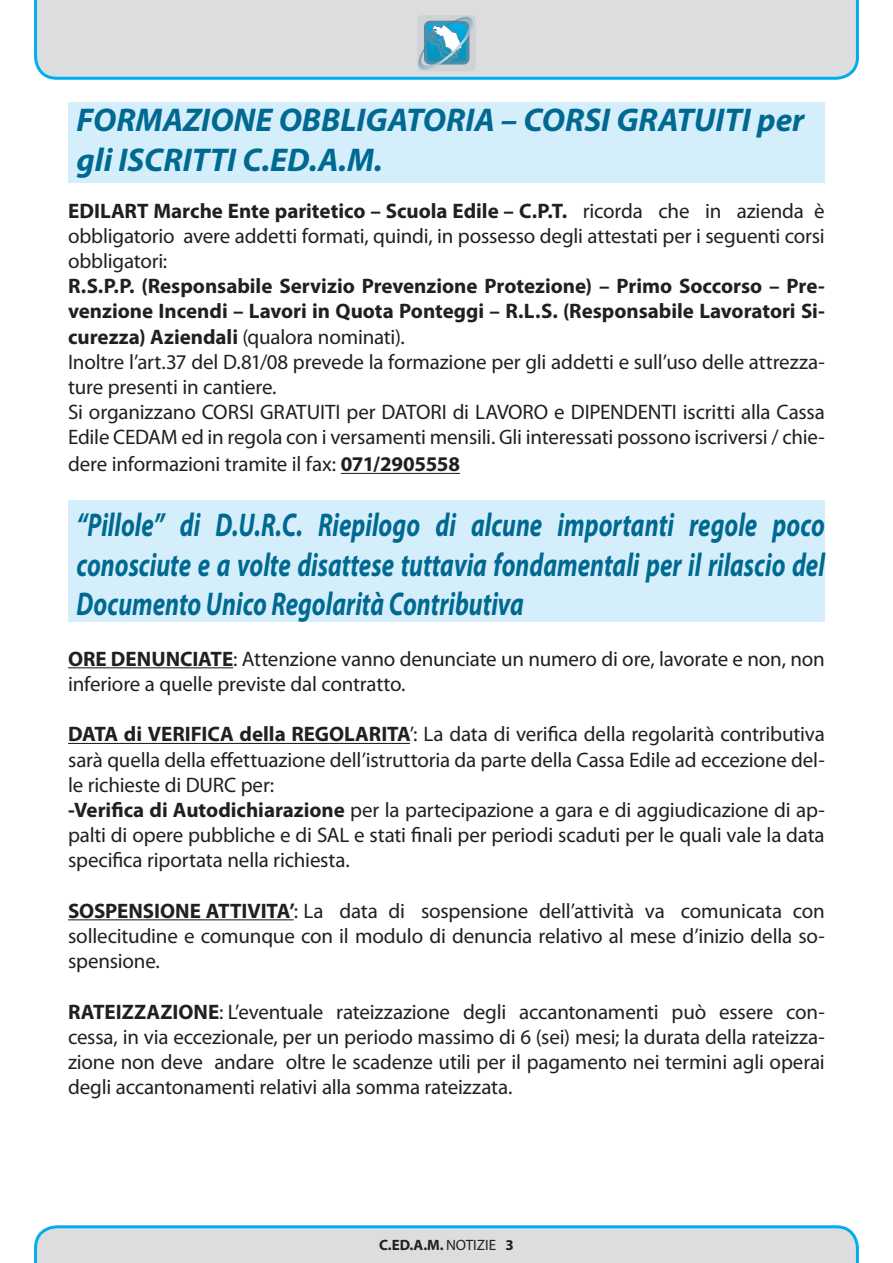
<style>
.page{position:relative;width:893px;height:1263px;background:#fff}
.page>*{position:absolute;margin:0;border:0;box-sizing:border-box;transform-origin:0 0}
.t1{font:italic 700 33px/39.6px "Myriad Pro";color:#006991;text-align:justify;scale:.75 1}
.t2{font:italic 700 33px/39.6px "Myriad Pro";color:#006991}
.t3{font:21px/25.2px "Myriad Pro";letter-spacing:-.01em;color:#231f20;text-align:justify}
.t4{font:700 15px "Myriad";color:#231f20}
.s1{font-weight:700}
.s2{font-weight:400}
</style>
<div class="page">
<div style="left:68px;top:102px;width:757px;height:81px;background:#d4effb"></div>
<div style="left:68px;top:500px;width:757px;height:122px;background:#d4effb"></div>
<svg style="left:34px;top:1225px;width:825px;height:38px;background:#cad9e0"></svg>
<div style="left:34px;top:0;width:825px;height:80px;background:#dcdddf"></div>
<div style="left:417px;top:15px;width:59px;height:56px;background:#d1d2d4;border-radius:5px"></div>
<svg style="left:417px;top:17px;width:56px;height:53px"></svg>
<hr style="left:341px;top:473px;width:119px;height:1px;background:#231f20">
<hr style="left:68px;top:667px;width:165px;height:1px;background:#231f20">
<hr style="left:68px;top:743px;width:342px;height:1px;background:#231f20">
<hr style="left:68px;top:919px;width:226px;height:1px;background:#231f20">
<h1 class="t2" style="left:77px;top:99px;width:729px">FORMAZIONE OBBLIGATORIA – CORSI GRATUITI per gli ISCRITTI C.ED.A.M.</h1>
<p class="t3" style="left:68px;top:198px;width:758px"><span class="s1">EDILART Marche Ente paritetico – Scuola Edile – C.P.T.</span> ricorda che in azienda è obbligatorio avere addetti formati, quindi, in possesso degli attestati per i seguenti corsi obbligatori:</p>
<p class="t3" style="left:68px;top:273px;width:758px;text-align:left"><span class="s1">R.S.P.P. (Responsabile Servizio Prevenzione Protezione) – Primo Soccorso – Pre&shy;venzione Incendi – Lavori in Quota Ponteggi – R.L.S. (Responsabile Lavoratori Si&shy;curezza) Aziendali</span> (qualora nominati).<br>Inoltre l’art.37 del D.81/08 prevede la formazione per gli addetti e sull’uso delle attrezza&shy;ture presenti in cantiere.<br>Si organizzano CORSI GRATUITI per DATORI di LAVORO e DIPENDENTI iscritti alla Cassa Edile CEDAM ed in regola con i versamenti mensili. Gli interessati possono iscriversi / chie&shy;dere informazioni tramite il fax: <span class="s1">071/2905558</span></p>
<h1 class="t1" style="left:77px;top:504px;width:999px">“Pillole” di D.U.R.C. Riepilogo di alcune importanti regole poco conosciute e a volte disattese tuttavia fondamentali per il rilascio del Documento Unico Regolarità Contributiva</h1>
<p class="t3" style="left:68px;top:646px;width:758px"><span class="s1">ORE DENUNCIATE</span>: Attenzione vanno denunciate un numero di ore, lavorate e non, non inferiore a quelle previste dal contratto.</p>
<p class="t3" style="left:68px;top:721px;width:758px;text-align:left"><span class="s1">DATA di VERIFICA della REGOLARITA</span>’: La data di verifica della regolarità contributiva sarà quella della effettuazione dell’istruttoria da parte della Cassa Edile ad eccezione del&shy;le richieste di DURC per:<br><span class="s1">-Verifica di Autodichiarazione</span> per la partecipazione a gara e di aggiudicazione di ap&shy;palti di opere pubbliche e di SAL e stati finali per periodi scaduti per le quali vale la data specifica riportata nella richiesta.</p>
<p class="t3" style="left:68px;top:898px;width:758px"><span class="s1">SOSPENSIONE ATTIVITA’</span>: La data di sospensione dell’attività va comunicata con sollecitudine e comunque con il modulo di denuncia relativo al mese d’inizio della so&shy;spensione.</p>
<p class="t3" style="left:68px;top:999px;width:758px"><span class="s1">RATEIZZAZIONE</span>: L’eventuale rateizzazione degli accantonamenti può essere con&shy;cessa, in via eccezionale, per un periodo massimo di 6 (sei) mesi; la durata della rateizza&shy;zione non deve andare oltre le scadenze utili per il pagamento nei termini agli operai degli accantonamenti relativi alla somma rateizzata.</p>
<p class="t4" style="left:379px;top:1237px;width:136px">C.ED.A.M. <span class="s2">NOTIZIE</span> 3</p>
</div>
